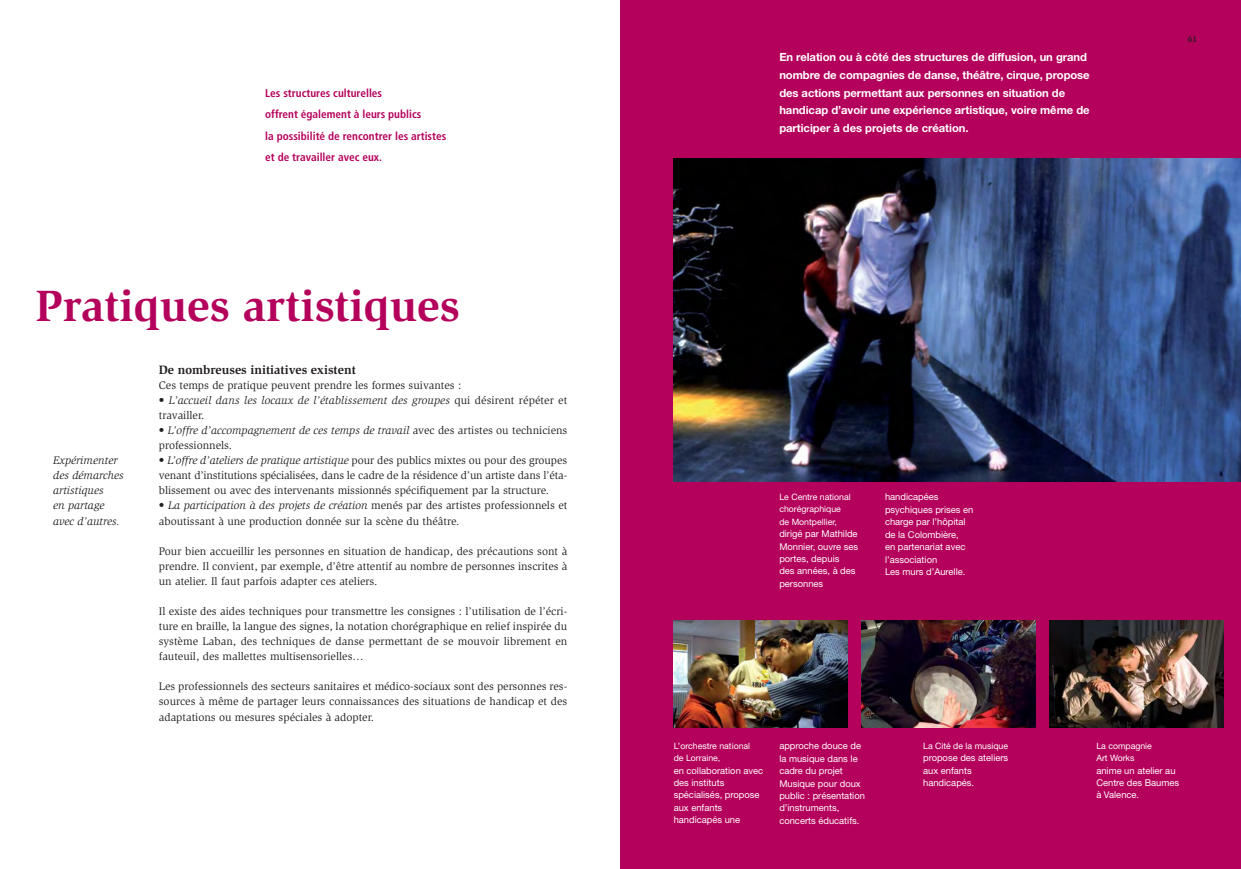
<style>
.page{position:relative;width:1241px;height:869px;background:#fff}
.page>*{position:absolute;margin:0;border:0;box-sizing:border-box;transform-origin:0 0}
.t1{font:700 45px "Slimbach";color:#b4015b}
.t2{font:700 12.5px "Slimbach";color:#231f20}
.t3{font:11.25px/15.1px "Slimbach";color:#231f20;text-align:justify}
.t4{font:700 11.25px/17.8px "Helvetica Neue";letter-spacing:-.005em;color:#fff}
.t5{font:italic 11.25px/15.1px "Slimbach";color:#231f20}
.t6{font:700 condensed 11.25px/21.2px "Frutiger";color:#b4015b}
.t7{font:9.38px/12.4px "Helvetica Neue";color:#fff}
.t8{font:8.75px/12.4px "Helvetica Neue";color:#fff}
.t9{font:700 8.75px "Slimbach";color:#231f20}
.s1{font-style:normal}
.s2{font-style:italic}
</style>
<div class="page">
<div style="left:620px;top:0;width:620px;height:868px;background:#b4015b"></div>
<img style="left:673px;top:158px;width:567px;height:323px">
<img style="left:673px;top:620px;width:174px;height:106px">
<img style="left:861px;top:620px;width:174px;height:106px">
<img style="left:1049px;top:620px;width:173px;height:106px">
<p class="t6" style="left:265px;top:83px;width:183px">Les structures culturelles<br>offrent également à leurs publics<br>la possibilité de rencontrer les artistes et de travailler avec eux.</p>
<h1 class="t1" style="left:35px;top:288px;width:425px">Pratiques artistiques</h1>
<p class="t5" style="left:53px;top:453px;width:72px">Expérimenter des démarches artistiques<br>en partage avec d’autres.</p>
<p class="t2" style="left:159px;top:364px;width:198px">De nombreuses initiatives existent</p>
<p class="t3" style="left:159px;top:378px;width:304px">Ces temps de pratique peuvent prendre les formes suivantes :</p>
<p class="t5" style="left:159px;top:393px;width:410px"><span class="s1">•</span> L’accueil dans les locaux de l’établissement des groupes <span class="s1">qui désirent répéter et travailler.</span></p>
<p class="t3" style="left:159px;top:423px;width:410px">• <span class="s2">L’offre d’accompagnement de ces temps de travail</span> avec des artistes ou techniciens professionnels.</p>
<p class="t3" style="left:159px;top:453px;width:410px">• <span class="s2">L’offre d’ateliers de pratique artistique</span> pour des publics mixtes ou pour des groupes venant d’institutions spécialisées, dans le cadre de la résidence d’un artiste dans l’éta&shy;blissement ou avec des intervenants missionnés spécifiquement par la structure.</p>
<p class="t3" style="left:159px;top:498px;width:410px">• <span class="s2">La participation à des projets de création</span> menés par des artistes professionnels et aboutissant à une production donnée sur la scène du théâtre.</p>
<p class="t3" style="left:159px;top:544px;width:410px">Pour bien accueillir les personnes en situation de handicap, des précautions sont à prendre. Il convient, par exemple, d’être attentif au nombre de personnes inscrites à un atelier. Il faut parfois adapter ces ateliers.</p>
<p class="t3" style="left:159px;top:604px;width:410px">Il existe des aides techniques pour transmettre les consignes : l’utilisation de l’écri&shy;ture en braille, la langue des signes, la notation chorégraphique en relief inspirée du système Laban, des techniques de danse permettant de se mouvoir librement en fauteuil, des mallettes multisensorielles…</p>
<p class="t3" style="left:159px;top:679px;width:410px">Les professionnels des secteurs sanitaires et médico-sociaux sont des personnes res&shy;sources à même de partager leurs connaissances des situations de handicap et des adaptations ou mesures spéciales à adopter.</p>
<p class="t4" style="left:779px;top:49px;width:312px">En relation ou à côté des structures de diffusion, un grand nombre de compagnies de danse, théâtre, cirque, propose des actions permettant aux personnes en situation de handicap d’avoir une expérience artistique, voire même de participer à des projets de création.</p>
<p class="t9" style="left:1187px;top:35px;width:11px">61</p>
<p class="t8" style="left:779px;top:491px;width:73px">Le Centre national chorégraphique de Montpellier,</p>
<p class="t7" style="left:779px;top:528px;width:80px">dirigé par Mathilde<br>Monnier, ouvre ses portes, depuis<br>des années, à des personnes</p>
<p class="t7" style="left:884px;top:491px;width:90px">handicapées psychiques prises en charge par l’hôpital de la Colombière,<br>en partenariat avec l’association<br>Les murs d’Aurelle.</p>
<p class="t8" style="left:673px;top:740px;width:78px">L’orchestre national de Lorraine,</p>
<p class="t7" style="left:673px;top:764px;width:91px">en collaboration avec des instituts spécialisés, propose aux enfants handicapés une</p>
<p class="t7" style="left:779px;top:740px;width:87px">approche douce de la musique dans le cadre du projet<br>Musique pour doux public : présentation d’instruments, concerts éducatifs.</p>
<p class="t8" style="left:923px;top:740px;width:86px">La Cité de la musique</p>
<p class="t7" style="left:923px;top:752px;width:87px">propose des ateliers aux enfants handicapés.</p>
<p class="t8" style="left:1096px;top:740px;width:57px">La compagnie<br>Art Works</p>
<p class="t7" style="left:1096px;top:764px;width:84px">anime un atelier au<br>Centre des Baumes à Valence.</p>
</div>
